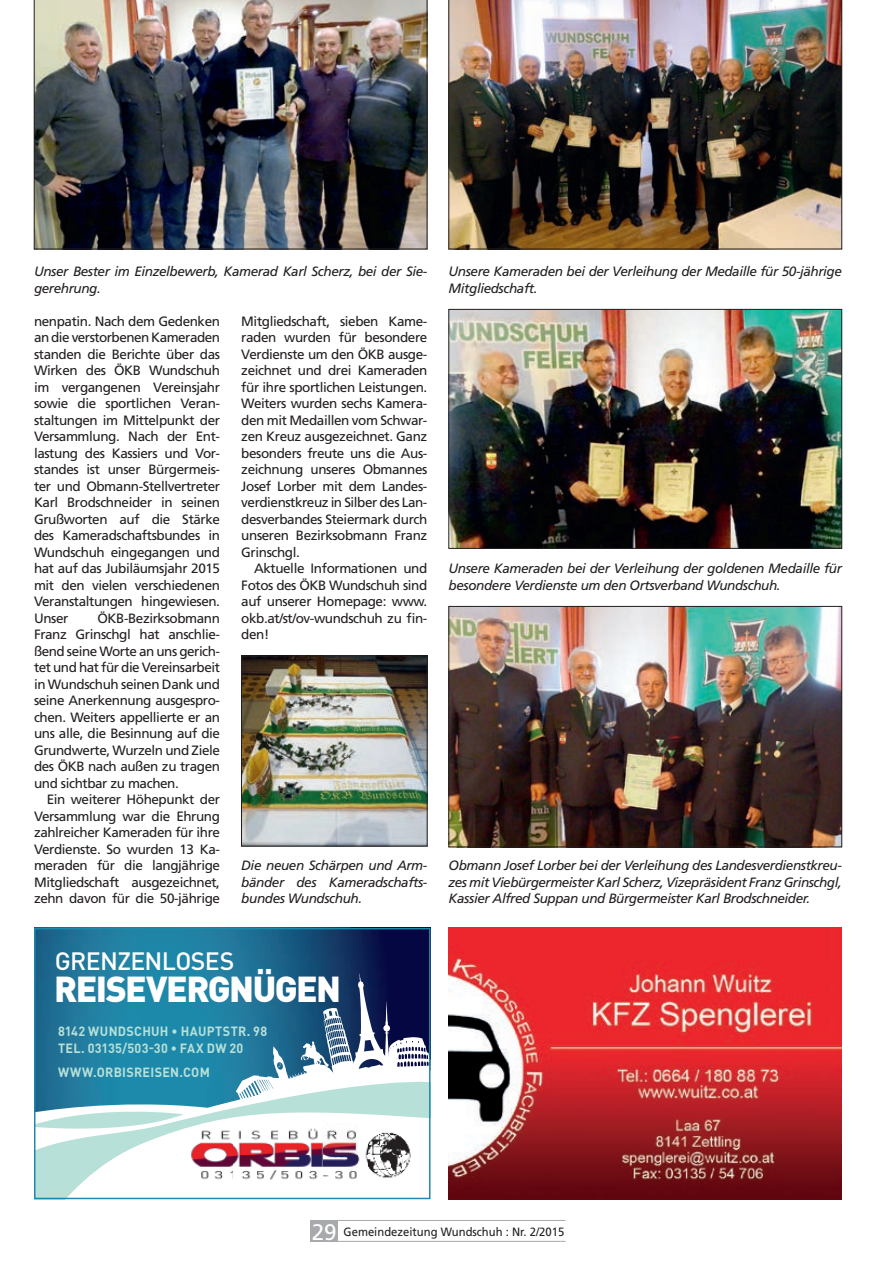
<style>
.page{position:relative;width:893px;height:1263px;background:#fff}
.page>*{position:absolute;margin:0;border:0;box-sizing:border-box;transform-origin:0 0}
.t1{font:900 35.7px "DIN Pro";letter-spacing:-.045em;color:#fff}
.t2{font:500 24.75px "DIN Pro";letter-spacing:-.025em;color:#fff}
.t3{font:13.5px/16.5px "Frutiger LT Std";letter-spacing:-.03em;color:#231f20;text-align:justify}
.t4{font:italic 13.5px/16.5px "Frutiger LT Std";letter-spacing:-.03em;color:#231f20}
.t5{font:700 13.2px/16.2px "DIN Pro";letter-spacing:.025em;color:#b6e0d8;scale:.95 1}
.t6{font:12px "Frutiger LT Std";color:#231f20;scale:.94 1}
.t7{font:8.85px "Helvetica";color:#000001}
.s1{font-size:22.5px;color:#fff}
</style>
<div class="page">
<div style="left:310px;top:1220px;width:28px;height:22px;background:#a8a9ad"></div>
<hr style="left:310px;top:1220px;width:256px;height:1px;background:#a8a9ad">
<hr style="left:310px;top:1241px;width:256px;height:1px;background:#a8a9ad">
<img style="left:449px;top:928px;width:393px;height:271px">
<div style="left:392px;top:930px;width:36px;height:44px;background:#050742"></div>
<img style="left:36px;top:930px;width:314px;height:136px">
<img style="left:350px;top:930px;width:42px;height:44px">
<svg style="left:36px;top:1066px;width:392px;height:131px"></svg>
<svg style="left:232px;top:974px;width:196px;height:132px"></svg>
<img style="left:188px;top:1124px;width:226px;height:63px">
<img style="left:188px;top:1124px;width:14px;height:3px">
<div style="left:34px;top:928px;width:396px;height:271px;border:1px solid #1c89ab"></div>
<img style="left:451px;top:311px;width:389px;height:236px">
<div style="left:449px;top:309px;width:393px;height:240px;border:1px solid #231f20"></div>
<img style="left:451px;top:608px;width:389px;height:237px">
<div style="left:449px;top:606px;width:393px;height:241px;border:1px solid #231f20"></div>
<img style="left:449px;top:0;width:393px;height:249px">
<img style="left:34px;top:0;width:393px;height:249px">
<img style="left:243px;top:658px;width:182px;height:186px">
<div style="left:241px;top:656px;width:186px;height:190px;border:1px solid #231f20"></div>
<p class="t4" style="left:34px;top:263px;width:395px">Unser Bester im Einzelbewerb, Kamerad Karl Scherz, bei der Sie&shy;gerehrung.</p>
<p class="t3" style="left:34px;top:313px;width:188px">nenpatin. Nach dem Gedenken an die verstorbenen Kameraden standen die Berichte über das Wirken des ÖKB Wundschuh im vergangenen Vereinsjahr sowie die sportlichen Veran&shy;staltungen im Mittelpunkt der Versammlung. Nach der Ent&shy;lastung des Kassiers und Vor&shy;standes ist unser Bürgermeis&shy;ter und Obmann-Stellvertreter Karl Brodschneider in seinen Grußworten auf die Stärke des Kameradschaftsbundes in Wundschuh eingegangen und hat auf das Jubiläumsjahr 2015 mit den vielen verschiedenen Veranstaltungen hingewiesen.<br>Unser</p>
<p class="t3" style="left:34px;top:610px;width:188px;text-indent:63px">ÖKB-Bezirksobmann Franz Grinschgl hat anschlie&shy;ßend seine Worte an uns gerich&shy;tet und hat für die Vereinsarbeit in Wundschuh seinen Dank und seine Anerkennung ausgespro&shy;chen. Weiters appellierte er an uns alle, die Besinnung auf die Grundwerte, Wurzeln und Ziele des ÖKB nach außen zu tragen und sichtbar zu machen.</p>
<p class="t3" style="left:34px;top:791px;width:188px;text-indent:13px">Ein weiterer Höhepunkt der Versammlung war die Ehrung zahlreicher Kameraden für ihre Verdienste. So wurden 13 Ka&shy;meraden für die langjährige Mitgliedschaft ausgezeichnet, zehn davon für die 50-jährige</p>
<p class="t3" style="left:241px;top:313px;width:188px">Mitgliedschaft, sieben Kame&shy;raden wurden für besondere Verdienste um den ÖKB ausge&shy;zeichnet und drei Kameraden für ihre sportlichen Leistungen.<br>Weiters wurden sechs Kamera&shy;den mit Medaillen vom Schwar&shy;zen Kreuz ausgezeichnet. Ganz besonders freute uns die Aus&shy;zeichnung unseres Obmannes Josef Lorber mit dem Landes&shy;verdienstkreuz in Silber des Lan&shy;desverbandes Steiermark durch unseren Bezirksobmann Franz Grinschgl.</p>
<p class="t3" style="left:241px;top:560px;width:188px;text-indent:13px">Aktuelle Informationen und Fotos des ÖKB Wundschuh sind auf unserer Homepage: www. okb.at/st/ov-wundschuh zu fin&shy;den!</p>
<p class="t4" style="left:241px;top:857px;width:188px;text-align:justify">Die neuen Schärpen und Arm&shy;bänder des Kameradschafts&shy;bundes Wundschuh.</p>
<h2 class="t2" style="left:55px;top:944px;width:181px">GRENZENLOSES</h2>
<h1 class="t1" style="left:54px;top:964px;width:289px">REISEVERGNÜGEN</h1>
<p class="t5" style="left:58px;top:1023px;width:222px">8142 WUNDSCHUH • HAUPTSTR. 98<br>TEL. 03135/503-30 • FAX DW 20</p>
<p class="t5" style="left:58px;top:1063px;width:161px">WWW.ORBISREISEN.COM</p>
<p class="t4" style="left:449px;top:263px;width:395px">Unsere Kameraden bei der Verleihung der Medaille für 50-jährige<br>Mitgliedschaft.</p>
<p class="t4" style="left:449px;top:560px;width:395px">Unsere Kameraden bei der Verleihung der goldenen Medaille für besondere Verdienste um den Ortsverband Wundschuh.</p>
<p class="t4" style="left:449px;top:857px;width:395px;text-align:justify">Obmann Josef Lorber bei der Verleihung des Landesverdienstkreu&shy;zes mit Viebürgermeister Karl Scherz, Vizepräsident Franz Grinschgl, Kassier Alfred Suppan und Bürgermeister Karl Brodschneider.</p>
<p class="t6" style="left:312px;top:1224px;width:270px"><span class="s1">29</span> Gemeindezeitung Wundschuh : Nr. 2/2015</p>
<p class="t7" style="left:391px;top:1229px;width:65px">26.05.14 15:23</p>
</div>
